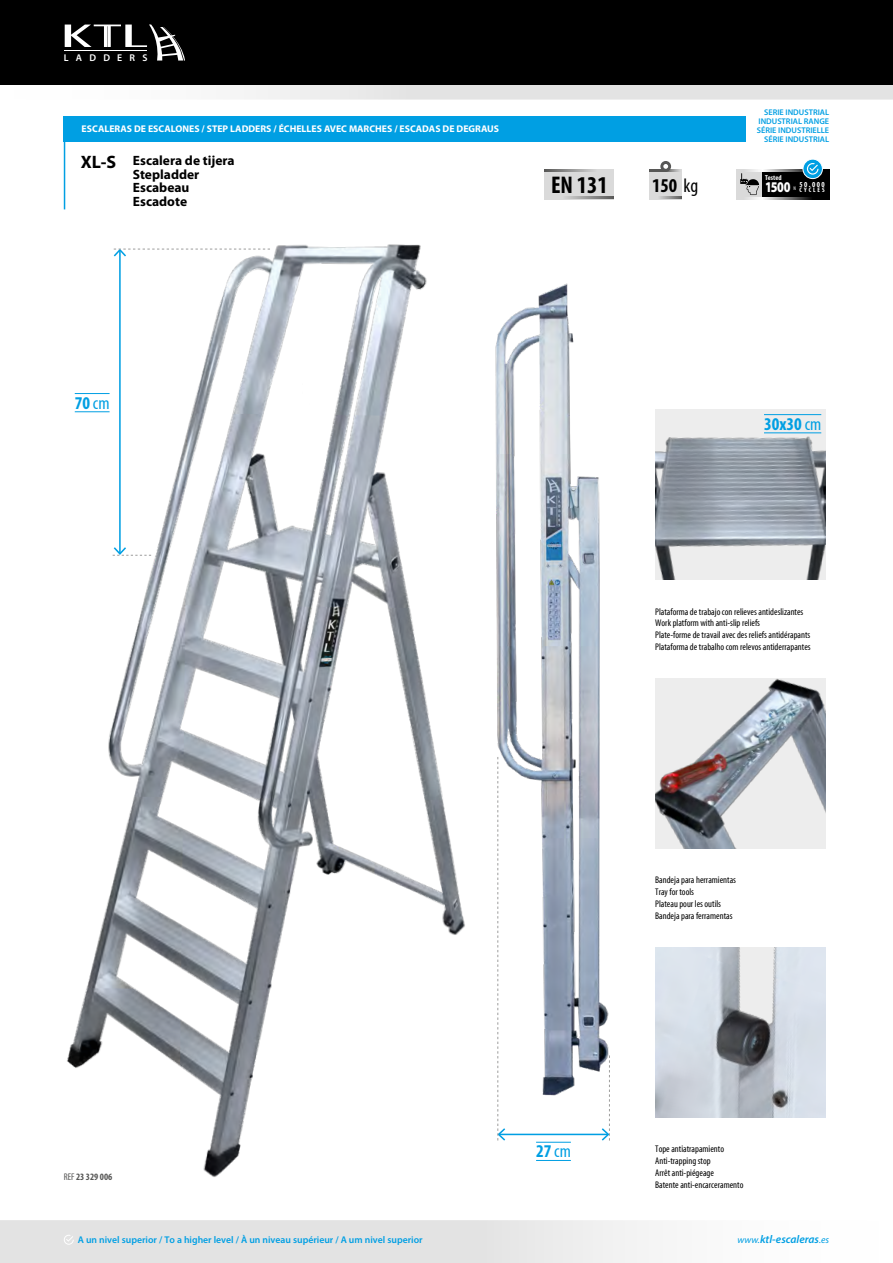
<style>
.page{position:relative;width:893px;height:1263px;background:#fff}
.page>*{position:absolute;margin:0;border:0;box-sizing:border-box;transform-origin:0 0}
.t1{font:700 condensed 24.15px "Myriad Pro";color:#000}
.t2{font:700 condensed 19.65px "Myriad Pro";color:#000}
.t3{font:700 condensed 18px "Myriad Pro";color:#009fe3}
.t4{font:900 14.85px "Myriad Pro";color:#fff;scale:.79 1}
.t5{font:700 13.5px/13.5px "Myriad Pro";color:#000}
.t6{font:italic 600 11.25px "Myriad Pro";color:#009fe3}
.t7{font:600 9.9px "Myriad Pro";letter-spacing:.735em;color:#fff}
.t8{font:condensed 9.75px/11.7px "Myriad";color:#000}
.t9{font:700 9.75px "Myriad Pro";color:#fff}
.t10{font:600 9.75px "Myriad Pro";color:#009fe3}
.t11{font:700 condensed 9.75px "Myriad Pro";color:#575756}
.t12{font:600 8.25px/9px "Myriad Pro";color:#009fe3;text-align:right}
.t13{font:700 condensed 7.65px "Myriad";color:#fff}
.t14{font:700 condensed 7.2px "Myriad";color:#fff}
.t15{font:700 condensed 6.45px "Myriad";letter-spacing:.295em;color:#fff}
.t16{font:condensed 5.4px "Myriad";color:#fff}
.s1{font-size:18px}
.s2{font-family:"Myriad";font-weight:400}
.s3{font-weight:400;font-size:9.75px}
</style>
<div class="page">
<div style="left:0;top:1221px;width:893px;height:42px;background:linear-gradient(to right,#dbdbdb,#fcfcfc)"></div>
<svg style="left:64px;top:1235px;width:10px;height:10px"></svg>
<svg style="left:244px;top:85px;width:649px;height:15px;background:#e6e6e6"></svg>
<div style="left:0;top:0;width:893px;height:85px;background:#000"></div>
<svg style="left:65px;top:24px;width:120px;height:37px"></svg>
<hr style="left:64px;top:133px;width:1px;height:76px;background:#009fe3">
<div style="left:64px;top:116px;width:682px;height:26px;background:#009fe3"></div>
<div style="left:649px;top:169px;width:33px;height:30px;background:#dadada"></div>
<hr style="left:649px;top:169px;width:33px;height:3px;background:#575756">
<svg style="left:660px;top:161px;width:11px;height:11px"></svg>
<hr style="left:649px;top:196px;width:33px;height:3px;background:#575756">
<div style="left:545px;top:169px;width:69px;height:30px;background:#dadada"></div>
<hr style="left:545px;top:169px;width:69px;height:3px;background:#575756">
<hr style="left:545px;top:196px;width:69px;height:3px;background:#575756">
<div style="left:762px;top:169px;width:67px;height:30px;background:#000"></div>
<hr style="left:762px;top:169px;width:67px;height:2px;background:#fff">
<hr style="left:762px;top:197px;width:67px;height:2px;background:#fff">
<svg style="left:803px;top:159px;width:19px;height:20px"></svg>
<div style="left:803px;top:159px;width:20px;height:20px;border:1px solid #fff;border-radius:50%"></div>
<svg style="left:807px;top:163px;width:11px;height:12px"></svg>
<div style="left:736px;top:169px;width:26px;height:30px;background:#dadada"></div>
<hr style="left:736px;top:169px;width:26px;height:2px;background:#fff">
<hr style="left:736px;top:197px;width:26px;height:2px;background:#fff">
<svg style="left:740px;top:173px;width:19px;height:22px"></svg>
<img style="left:67px;top:244px;width:390px;height:933px">
<hr style="left:75px;top:393px;width:35px;height:1px;background:#009fe3">
<hr style="left:75px;top:411px;width:35px;height:1px;background:#009fe3">
<hr style="left:119px;top:250px;width:2px;height:304px;background:#009fe3">
<svg style="left:112px;top:248px;width:158px;height:10px"></svg>
<svg style="left:112px;top:546px;width:39px;height:10px"></svg>
<img style="left:655px;top:678px;width:170px;height:170px">
<img style="left:655px;top:409px;width:170px;height:170px">
<hr style="left:764px;top:414px;width:57px;height:1px;background:#009fe3">
<hr style="left:764px;top:433px;width:57px;height:1px;background:#009fe3">
<img style="left:655px;top:947px;width:170px;height:170px">
<img style="left:457px;top:283px;width:152px;height:859px">
<hr style="left:536px;top:1142px;width:35px;height:1px;background:#009fe3">
<hr style="left:536px;top:1160px;width:35px;height:1px;background:#009fe3">
<hr style="left:499px;top:1134px;width:109px;height:1px;background:#009fe3">
<svg style="left:600px;top:1055px;width:10px;height:87px"></svg>
<svg style="left:496px;top:757px;width:11px;height:385px"></svg>
<p class="t7" style="left:64px;top:51px;width:85px">LADDERS</p>
<p class="t9" style="left:82px;top:123px;width:419px">ESCALERAS DE ESCALONES / STEP LADDERS / ÉCHELLES AVEC MARCHES / ESCADAS DE DEGRAUS</p>
<h3 class="t5" style="left:133px;top:153px;width:103px;text-indent:-52px"><span class="s1">XL-S</span> Escalera de tijera<br>Stepladder<br>Escabeau<br>Escadote</h3>
<p class="t12" style="left:757px;top:107px;width:74px">SERIE INDUSTRIAL<br>INDUSTRIAL RANGE<br>SÉRIE INDUSTRIELLE<br>SÉRIE INDUSTRIAL</p>
<p class="t14" style="left:765px;top:174px;width:18px">Tested</p>
<h3 class="t4" style="left:765px;top:177px;width:34px">1500</h3>
<p class="t16" style="left:793px;top:185px;width:4px">N</p>
<h1 class="t1" style="left:551px;top:170px;width:58px">EN 131</h1>
<h2 class="t2" style="left:652px;top:173px;width:48px">150 <span class="s2">kg</span></h2>
<p class="t13" style="left:800px;top:180px;width:27px">50.000</p>
<p class="t15" style="left:800px;top:187px;width:26px">CYCLES</p>
<h3 class="t3" style="left:75px;top:391px;width:36px">70 <span class="s2">cm</span></h3>
<h3 class="t3" style="left:764px;top:412px;width:59px">30x30 <span class="s2">cm</span></h3>
<p class="t8" style="left:655px;top:606px;width:157px">Plataforma de trabajo con relieves antideslizantes Work platform with anti-slip reliefs<br>Plate-forme de travail avec des reliefs antidérapants Plataforma de trabalho com relevos antiderrapantes</p>
<p class="t11" style="left:64px;top:1171px;width:50px"><span class="s2">REF</span> 23 329 006</p>
<p class="t10" style="left:78px;top:1234px;width:346px">A un nivel superior / To a higher level / À un niveau supérieur / A um nivel superior</p>
<p class="t8" style="left:655px;top:875px;width:82px">Bandeja para herramientas<br>Tray for tools<br>Plateau pour les outils<br>Bandeja para ferramentas</p>
<h3 class="t3" style="left:536px;top:1140px;width:36px">27 <span class="s2">cm</span></h3>
<p class="t8" style="left:655px;top:1144px;width:90px">Tope antiatrapamiento<br>Anti-trapping stop<br>Arrêt anti-piégeage<br>Batente anti-encarceramento</p>
<p class="t6" style="left:737px;top:1232px;width:93px"><span class="s3">www.</span>ktl-escaleras<span class="s3">.es</span></p>
</div>
